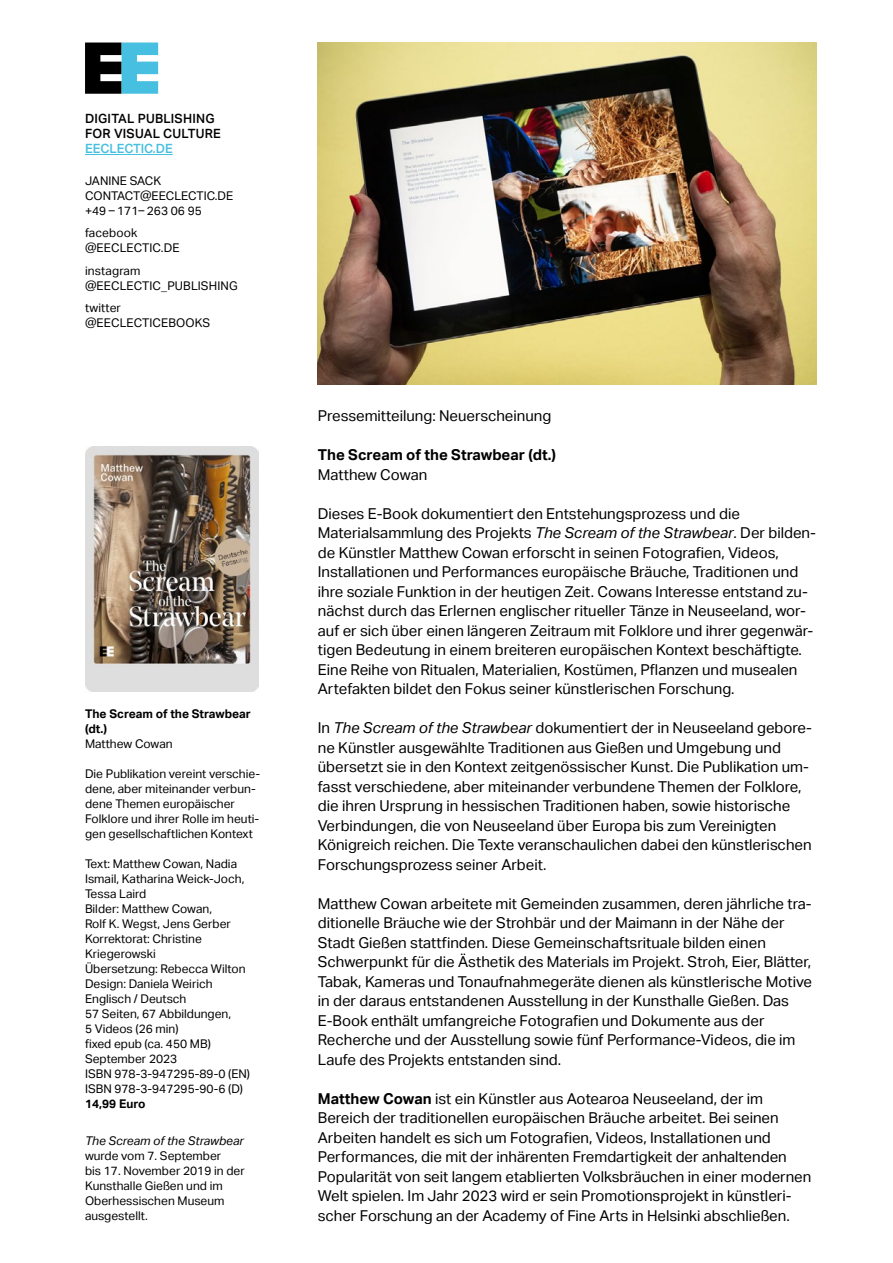
<style>
.page{position:relative;width:893px;height:1263px;background:#fff}
.page>*{position:absolute;margin:0;border:0;box-sizing:border-box;transform-origin:0 0}
.t1{font:15px/19.5px "Aktiv Grotesk";color:#000}
.t2{font:700 15px "Aktiv Grotesk";color:#000}
.t3{font:500 12.75px/15px "Aktiv Grotesk";letter-spacing:.02em;color:#000}
.t4{font:500 12.75px "Aktiv Grotesk";color:#46bfe0}
.t5{font:12px/15px "Aktiv Grotesk";color:#000}
.t6{font:700 12px/15px "Aktiv Grotesk";color:#000}
.t7{font:italic 12px "Aktiv Grotesk";color:#000}
.s1{font-style:italic}
.s2{font-weight:700}
</style>
<div class="page">
<hr style="left:85px;top:154px;width:88px;height:1px;background:#46bfe0">
<svg style="left:85px;top:43px;width:73px;height:51px;background:#467987"></svg>
<img style="left:318px;top:43px;width:498px;height:342px">
<img style="left:85px;top:446px;width:174px;height:246px">
<p class="t3" style="left:85px;top:111px;width:137px">DIGITAL PUBLISHING<br>FOR VISUAL CULTURE</p>
<p class="t4" style="left:85px;top:141px;width:89px">EECLECTIC.DE</p>
<p class="t5" style="left:85px;top:173px;width:150px">JANINE SACK<br>CONTACT@EECLECTIC.DE +49 – 171– 263 06 95</p>
<p class="t5" style="left:85px;top:226px;width:96px">facebook @EECLECTIC.DE</p>
<p class="t5" style="left:85px;top:263px;width:154px">instagram @EECLECTIC_PUBLISHING</p>
<p class="t5" style="left:85px;top:301px;width:127px">twitter @EECLECTICEBOOKS</p>
<p class="t6" style="left:85px;top:706px;width:167px">The Scream of the Strawbear (dt.)</p>
<p class="t5" style="left:85px;top:736px;width:89px">Matthew Cowan</p>
<p class="t5" style="left:85px;top:766px;width:177px">Die Publikation vereint verschie&shy;dene, aber miteinander verbun&shy;dene Themen europäischer<br>Folklore und ihrer Rolle im heuti&shy;gen gesellschaftlichen Kontext</p>
<p class="t5" style="left:85px;top:856px;width:166px">Text: Matthew Cowan, Nadia<br>Ismail, Katharina Weick-Joch,<br>Tessa Laird<br>Bilder: Matthew Cowan,<br>Rolf K. Wegst, Jens Gerber<br>Korrektorat: Christine<br>Kriegerowski<br>Übersetzung: Rebecca Wilton<br>Design: Daniela Weirich<br>Englisch / Deutsch<br>57 Seiten, 67 Abbildungen,<br>5 Videos (26 min)<br>fixed epub (ca. 450 MB)<br>September 2023<br>ISBN 978-3-947295-89-0 (EN)<br>ISBN 978-3-947295-90-6 (D)</p>
<p class="t6" style="left:85px;top:1096px;width:62px">14,99 Euro</p>
<p class="t7" style="left:85px;top:1134px;width:160px">The Scream of the Strawbear</p>
<p class="t5" style="left:85px;top:1149px;width:161px">wurde vom 7. September<br>bis 17. November 2019 in der<br>Kunsthalle Gießen und im<br>Oberhessischen Museum ausgestellt.</p>
<p class="t1" style="left:318px;top:406px;width:235px">Pressemitteilung: Neuerscheinung</p>
<p class="t2" style="left:318px;top:446px;width:240px">The Scream of the Strawbear (dt.)</p>
<p class="t1" style="left:318px;top:465px;width:111px">Matthew Cowan</p>
<p class="t1" style="left:318px;top:504px;width:500px">Dieses E-Book dokumentiert den Entstehungsprozess und die Materialsammlung des Projekts <span class="s1">The Scream of the Strawbear</span>. Der bilden&shy;de Künstler Matthew Cowan erforscht in seinen Fotografien, Videos, Installationen und Performances europäische Bräuche, Traditionen und ihre soziale Funktion in der heutigen Zeit. Cowans Interesse entstand zu&shy;nächst durch das Erlernen englischer ritueller Tänze in Neuseeland, wor&shy;auf er sich über einen längeren Zeitraum mit Folklore und ihrer gegenwär&shy;tigen Bedeutung in einem breiteren europäischen Kontext beschäftigte.<br>Eine Reihe von Ritualen, Materialien, Kostümen, Pflanzen und musealen Artefakten bildet den Fokus seiner künstlerischen Forschung.</p>
<p class="t1" style="left:318px;top:718px;width:496px">In <span class="s1">The Scream of the Strawbear</span> dokumentiert der in Neuseeland gebore&shy;ne Künstler ausgewählte Traditionen aus Gießen und Umgebung und übersetzt sie in den Kontext zeitgenössischer Kunst. Die Publikation um&shy;fasst verschiedene, aber miteinander verbundene Themen der Folklore, die ihren Ursprung in hessischen Traditionen haben, sowie historische Verbindungen, die von Neuseeland über Europa bis zum Vereinigten Königreich reichen. Die Texte veranschaulichen dabei den künstlerischen Forschungsprozess seiner Arbeit.</p>
<p class="t1" style="left:318px;top:894px;width:496px">Matthew Cowan arbeitete mit Gemeinden zusammen, deren jährliche tra&shy;ditionelle Bräuche wie der Strohbär und der Maimann in der Nähe der Stadt Gießen stattfinden. Diese Gemeinschaftsrituale bilden einen Schwerpunkt für die Ästhetik des Materials im Projekt. Stroh, Eier, Blätter, Tabak, Kameras und Tonaufnahmegeräte dienen als künstlerische Motive in der daraus entstandenen Ausstellung in der Kunsthalle Gießen. Das E-Book enthält umfangreiche Fotografien und Dokumente aus der Recherche und der Ausstellung sowie fünf Performance-Videos, die im Laufe des Projekts entstanden sind.</p>
<p class="t1" style="left:318px;top:1089px;width:495px"><span class="s2">Matthew Cowan</span> ist ein Künstler aus Aotearoa Neuseeland, der im Bereich der traditionellen europäischen Bräuche arbeitet. Bei seinen Arbeiten handelt es sich um Fotografien, Videos, Installationen und Performances, die mit der inhärenten Fremdartigkeit der anhaltenden Popularität von seit langem etablierten Volksbräuchen in einer modernen Welt spielen. Im Jahr 2023 wird er sein Promotionsprojekt in künstleri&shy;scher Forschung an der Academy of Fine Arts in Helsinki abschließen.</p>
</div>
